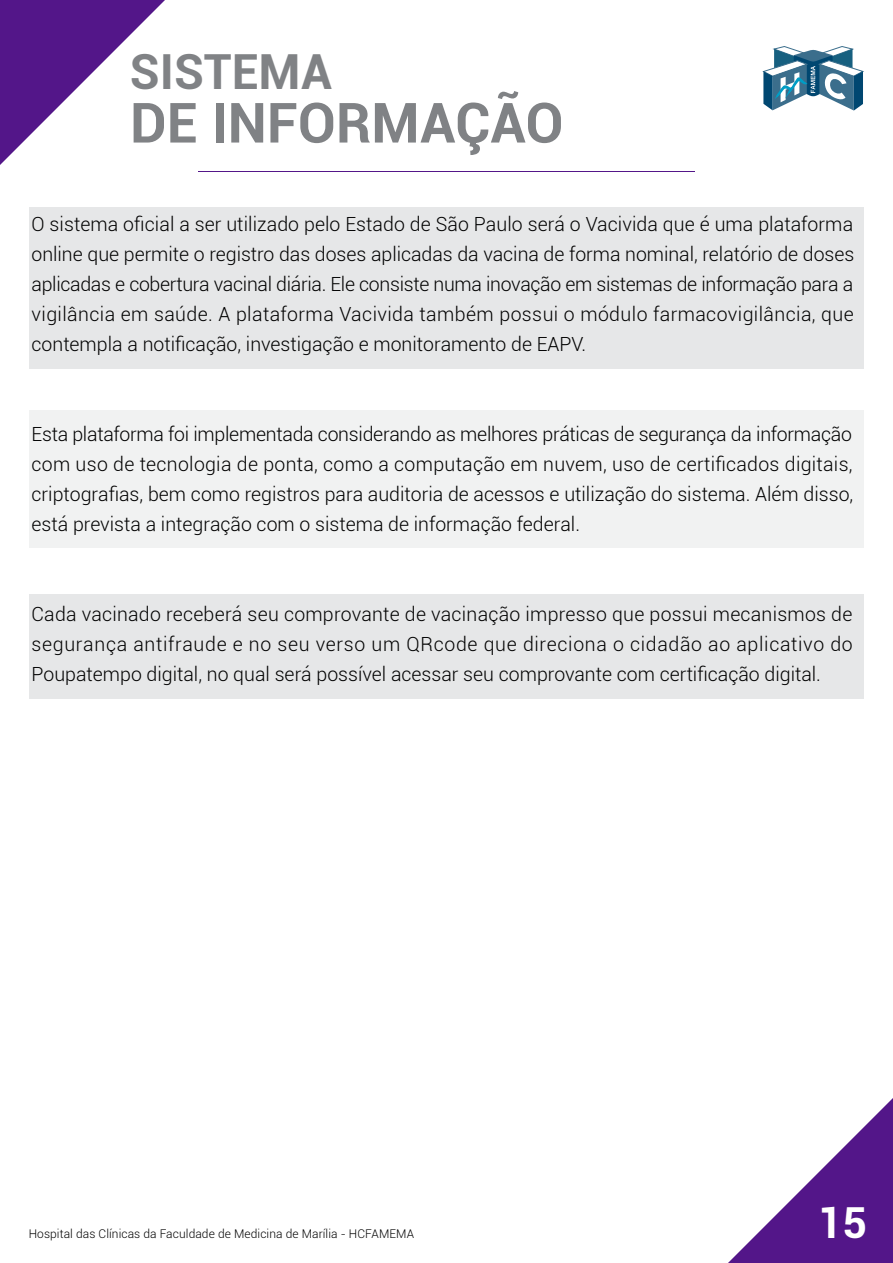
<style>
.page{position:relative;width:893px;height:1263px;background:#fff}
.page>*{position:absolute;margin:0;border:0;box-sizing:border-box;transform-origin:0 0}
.t1{font:700 55.5px "Roboto";color:#808285}
.t2{font:700 48.3px "Roboto";color:#808285}
.t3{font:700 42.75px "Roboto";color:#fff}
.t4{font:300 19.5px/30px "Roboto";color:#000;text-align:justify}
.t5{font:300 12px "Roboto";letter-spacing:.005em;color:#000}
</style>
<div class="page">
<div style="left:29px;top:207px;width:834px;height:162px;background:#e6e7e8"></div>
<div style="left:29px;top:410px;width:834px;height:137px;background:#f1f2f2"></div>
<div style="left:29px;top:594px;width:834px;height:105px;background:#e6e7e8"></div>
<svg style="left:0;top:0;width:165px;height:165px"></svg>
<svg style="left:728px;top:1098px;width:165px;height:165px"></svg>
<hr style="left:198px;top:172px;width:496px;height:1px;background:#531689">
<svg style="left:762px;top:46px;width:102px;height:65px"></svg>
<h2 class="t2" style="left:130px;top:37px;width:203px">SISTEMA</h2>
<h1 class="t1" style="left:130px;top:84px;width:435px">DE INFORMAÇÃO</h1>
<p class="t4" style="left:32px;top:209px;width:824px">O sistema oficial a ser utilizado pelo Estado de São Paulo será o Vacivida que é uma plataforma online que permite o registro das doses aplicadas da vacina de forma nominal, relatório de doses aplicadas e cobertura vacinal diária. Ele consiste numa inovação em sistemas de informação para a vigilância em saúde. A plataforma Vacivida também possui o módulo farmacovigilância, que contempla a notificação, investigação e monitoramento de EAPV.</p>
<p class="t4" style="left:32px;top:419px;width:823px">Esta plataforma foi implementada considerando as melhores práticas de segurança da informação com uso de tecnologia de ponta, como a computação em nuvem, uso de certificados digitais, criptografias, bem como registros para auditoria de acessos e utilização do sistema. Além disso, está prevista a integração com o sistema de informação federal.</p>
<p class="t4" style="left:32px;top:599px;width:823px">Cada vacinado receberá seu comprovante de vacinação impresso que possui mecanismos de segurança antifraude e no seu verso um QRcode que direciona o cidadão ao aplicativo do Poupatempo digital, no qual será possível acessar seu comprovante com certificação digital.</p>
<p class="t5" style="left:29px;top:1225px;width:387px">Hospital das Clínicas da Faculdade de Medicina de Marília - HCFAMEMA</p>
<h3 class="t3" style="left:818px;top:1193px;width:51px">15</h3>
</div>
